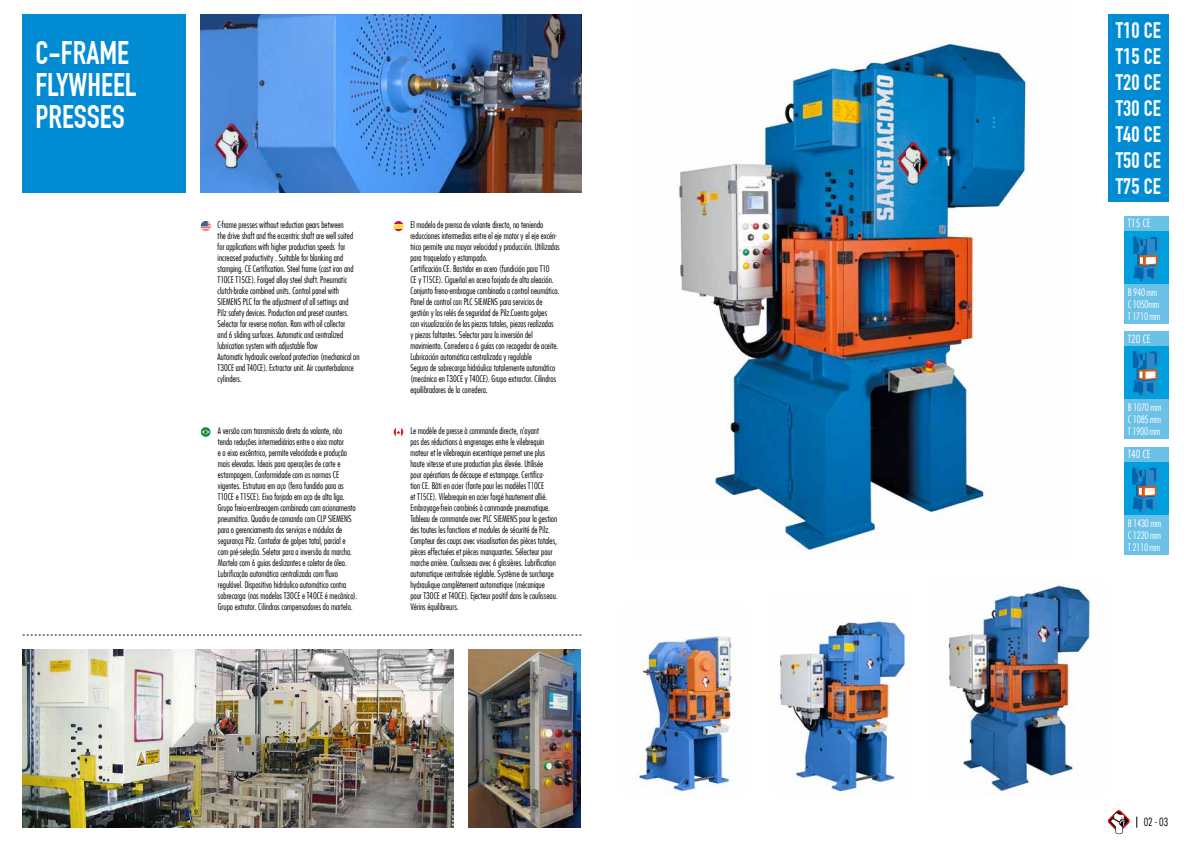
<style>
.page{position:relative;width:1191px;height:842px;background:#fff}
.page>*{position:absolute;margin:0;border:0;box-sizing:border-box;transform-origin:0 0}
.t1{font:32px/32px "DIN Engschrift LT";color:#fff}
.t2{font:22px/26px "DIN Engschrift LT";color:#fff;text-align:justify}
.t3{font:300 condensed 11px "Futura LT";color:#fff}
.t4{font:300 condensed 11px "Futura LT";color:#000}
.t5{font:300 condensed 10px/12px "Futura LT";letter-spacing:-.03em;color:#fff;text-align:justify}
.t6{font:300 condensed 9px/11px "Futura LT";color:#000}
</style>
<div class="page">
<img style="left:23px;top:649px;width:431px;height:179px">
<img style="left:469px;top:649px;width:111px;height:179px">
<svg style="left:23px;top:634px;width:558px;height:1px"></svg>
<svg style="left:1108px;top:810px;width:21px;height:25px"></svg>
<div style="left:1108px;top:14px;width:60px;height:188px;background:#008bd2"></div>
<div style="left:1124px;top:216px;width:44px;height:108px;background:#6cc1e7"></div>
<div style="left:1124px;top:231px;width:44px;height:53px;background:#009fdd"></div>
<svg style="left:1133px;top:236px;width:26px;height:45px"></svg>
<img style="left:679px;top:44px;width:348px;height:509px">
<img style="left:780px;top:615px;width:126px;height:179px">
<img style="left:638px;top:636px;width:97px;height:160px">
<img style="left:948px;top:583px;width:142px;height:209px">
<img style="left:201px;top:14px;width:380px;height:179px">
<div style="left:1124px;top:331px;width:44px;height:108px;background:#6cc1e7"></div>
<div style="left:1124px;top:346px;width:44px;height:53px;background:#009fdd"></div>
<svg style="left:1133px;top:351px;width:26px;height:45px"></svg>
<div style="left:1124px;top:447px;width:44px;height:107px;background:#6cc1e7"></div>
<div style="left:1124px;top:462px;width:44px;height:52px;background:#009fdd"></div>
<svg style="left:1132px;top:467px;width:26px;height:45px"></svg>
<div style="left:23px;top:14px;width:163px;height:179px;background:#008bd2"></div>
<svg style="left:393px;top:221px;width:10px;height:10px"></svg>
<svg style="left:201px;top:221px;width:10px;height:10px"></svg>
<svg style="left:201px;top:427px;width:9px;height:10px"></svg>
<svg style="left:201px;top:430px;width:9px;height:4px"></svg>
<svg style="left:394px;top:428px;width:9px;height:8px"></svg>
<h1 class="t1" style="left:35px;top:37px;width:103px">C-FRAME<br>FLYWHEEL<br>PRESSES</h1>
<p class="t6" style="left:218px;top:219px;width:143px">C-frame presses without reduction gears between<br>the drive shaft and the eccentric shaft are well suited for applications with higher production speeds for increased productivity . Suitable for blanking and stamping. CE Certification. Steel frame (cast iron and T10CE T15CE). Forged alloy steel shaft. Pneumatic clutch-brake combined units. Control panel with SIEMENS PLC for the adjustment of all settings and Pilz safety devices. Production and preset counters.<br>Selector for reverse motion. Ram with oil collector<br>and 6 sliding surfaces. Automatic and centralized lubrication system with adjustable flow<br>Automatic hydraulic overload protection (mechanical on T30CE and T40CE). Extractor unit. Air counterbalance cylinders.</p>
<p class="t6" style="left:218px;top:425px;width:141px">A versão com transmissão direta do volante, não tendo reduções intermediárias entre o eixo motor<br>e o eixo excêntrico, permite velocidade e produção mais elevadas. Ideais para operações de corte e estampagem. Conformidade com as normas CE vigentes. Estrutura em aço (ferro fundido para as T10CE e T15CE). Eixo forjado em aço de alta liga.<br>Grupo freio-embreagem combinado com acionamento pneumático. Quadro de comando com CLP SIEMENS para o gerenciamento dos serviços e módulos de segurança Pilz. Contador de golpes total, parcial e com pré-seleção. Seletor para a inversão da marcha.<br>Martelo com 6 guias deslizantes e coletor de óleo.<br>Lubrificação automática centralizada com fluxo regulável. Dispositivo hidráulico automático contra sobrecarga (nos modelos T30CE e T40CE é mecânico).<br>Grupo extrator. Cilindros compensadores do martelo.</p>
<p class="t6" style="left:410px;top:219px;width:151px">El modelo de prensa de volante directo, no teniendo reducciones intermedias entre el eje motor y el eje excén&shy;trico permite una mayor velocidad y producción. Utilizadas para troquelado y estampado.<br>Certificación CE. Bastidor en acero (fundición para T10<br>CE y T15CE). Cigueñal en acero forjado de alta aleación.<br>Conjunto freno-embrague combinado a control neumático.<br>Panel de control con PLC SIEMENS para servicios de gestión y los relés de seguridad de Pilz.Cuenta golpes<br>con visualización de las piezas totales, piezas realizadas<br>y piezas faltantes. Selector para la inversión del movimiento. Corredera a 6 guías con recogedor de aceite.<br>Lubricación automática centralizada y regulable<br>Seguro de sobrecarga hidráulica totalemente automático (mecánica en T30CE y T40CE). Grupo extractor. Cilindros equilibradores de la corredera.</p>
<p class="t6" style="left:410px;top:425px;width:149px">Le modèle de presse à commande directe, n'ayant<br>pas des réductions à engrenages entre le vilebrequin moteur et le vilebrequin excentrique permet une plus haute vitesse et une production plus élevée. Utilisée<br>pour opérations de découpe et estampage. Certifica-<br>tion CE. Bâti en acier (fonte pour les modèles T10CE<br>et T15CE). Vilebrequin en acier forgé hautement allié.<br>Embrayage-frein combinés à commande pneumatique.<br>Tableau de commande avec PLC SIEMENS pour la gestion des toutes les fonctions et modules de sécurité de Pilz.<br>Compteur des coups avec visualisation des pièces totales, pièces effectuées et pièces manquantes. Sélecteur pour marche arrière. Coulisseau avec 6 glissières. Lubrification automatique centralisée réglable. Système de surcharge hydraulique complètement automatique (mécanique pour T30CE et T40CE). Ejecteur positif dans le coulisseau.<br>Vérins équilibreurs.</p>
<h2 class="t2" style="left:1116px;top:18px;width:46px">T10 CE T15 CE T20 CE T30 CE T40 CE T50 CE T75 CE</h2>
<p class="t3" style="left:1127px;top:217px;width:24px">T15 CE</p>
<p class="t5" style="left:1127px;top:286px;width:34px;text-align:left">B 940 mm<br>C 1050mm<br>T 1710 mm</p>
<p class="t3" style="left:1127px;top:332px;width:24px">T20 CE</p>
<p class="t5" style="left:1127px;top:401px;width:35px">B 1070 mm C 1085 mm T 1900 mm</p>
<p class="t3" style="left:1127px;top:448px;width:24px">T40 CE</p>
<p class="t5" style="left:1127px;top:517px;width:35px">B 1430 mm C 1220 mm T 2110 mm</p>
<p class="t4" style="left:1143px;top:816px;width:26px">02 - 03</p>
</div>
